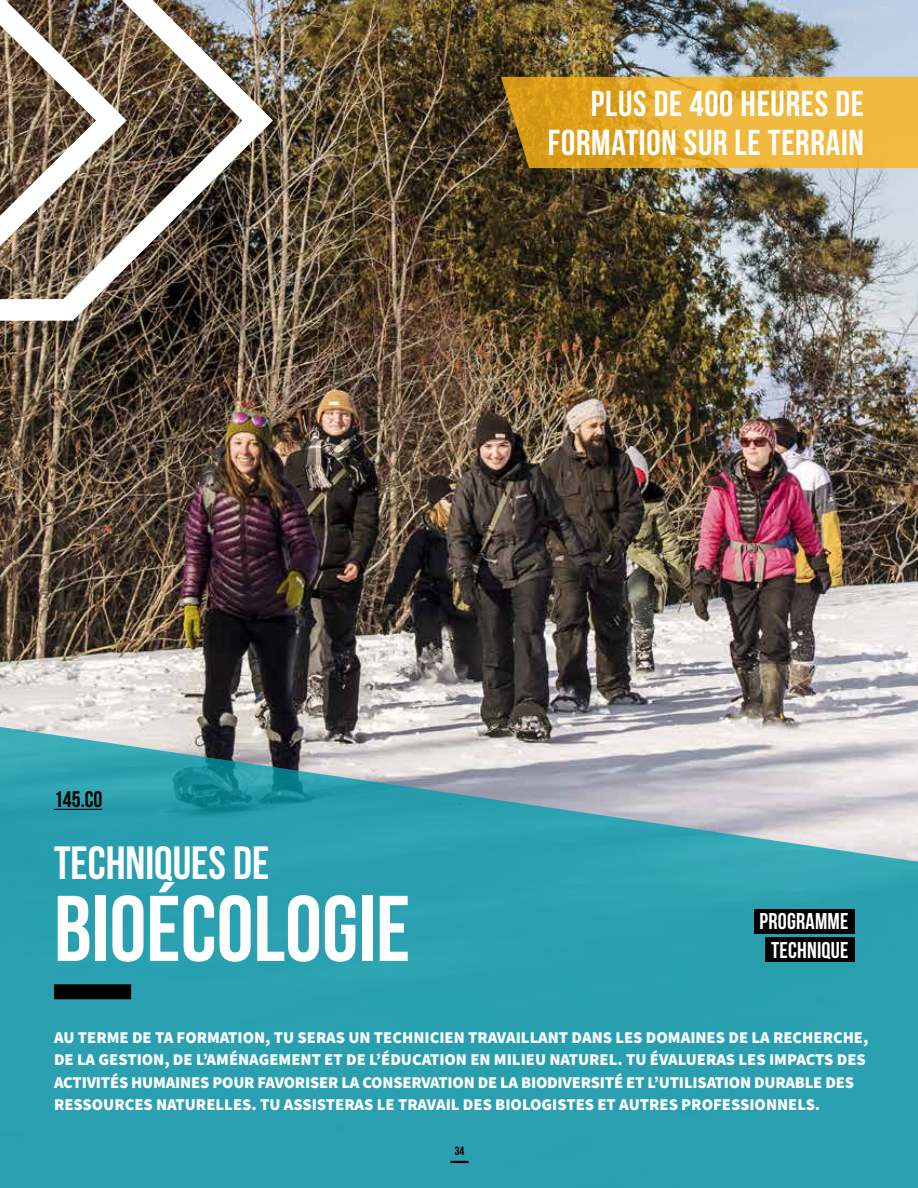
<style>
.page{position:relative;width:918px;height:1188px;background:#fff}
.page>*{position:absolute;margin:0;border:0;box-sizing:border-box;transform-origin:0 0}
.t1{font:700 93.15px "Bebas Neue";color:#fff}
.t2{font:700 46.5px "Bebas Neue";color:#fff}
.t3{font:700 36px/39px "Bebas Neue";letter-spacing:.02em;color:#fff;text-align:right}
.t4{font:700 22.8px/29.2px "Bebas Neue";letter-spacing:.01em;color:#fff;text-align:center}
.t5{font:700 22.5px "Bebas Neue";color:#000}
.t6{font:900 16.5px/22.5px "Source Sans Pro";color:#fff}
.t7{font:700 12px "Bebas Neue";color:#000}
</style>
<div class="page">
<img style="left:0;top:0;width:918px;height:725px">
<svg style="left:0;top:725px;width:918px;height:463px;background:#41a4b2"></svg>
<svg style="left:450px;top:1161px;width:19px;height:2px"></svg>
<div style="left:54px;top:984px;width:77px;height:15px;background:#000"></div>
<hr style="left:54px;top:809px;width:48px;height:1px;background:#000">
<div style="left:754px;top:909px;width:100px;height:24px;background:#000"></div>
<div style="left:765px;top:938px;width:89px;height:24px;background:#000"></div>
<svg style="left:501px;top:77px;width:417px;height:91px;background:#e1a92f"></svg>
<img style="left:0;top:0;width:288px;height:332px">
<h3 class="t3" style="left:548px;top:84px;width:318px">PLUS DE 400 HEURES DE<br>FORMATION SUR LE TERRAIN</h3>
<h3 class="t5" style="left:54px;top:787px;width:50px">145.C0</h3>
<h2 class="t2" style="left:54px;top:837px;width:217px">TECHNIQUES DE</h2>
<h1 class="t1" style="left:54px;top:878px;width:358px">BIOÉCOLOGIE</h1>
<h3 class="t4" style="left:760px;top:906px;width:91px">PROGRAMME<br>TECHNIQUE</h3>
<p class="t6" style="left:54px;top:1026px;width:816px">AU TERME DE TA FORMATION, TU SERAS UN TECHNICIEN TRAVAILLANT DANS LES DOMAINES DE LA RECHERCHE, DE LA GESTION, DE L’AMÉNAGEMENT ET DE L’ÉDUCATION EN MILIEU NATUREL. TU ÉVALUERAS LES IMPACTS DES ACTIVITÉS HUMAINES POUR FAVORISER LA CONSERVATION DE LA BIODIVERSITÉ ET L’UTILISATION DURABLE DES RESSOURCES NATURELLES. TU ASSISTERAS LE TRAVAIL DES BIOLOGISTES ET AUTRES PROFESSIONNELS.</p>
<p class="t7" style="left:455px;top:1144px;width:11px">34</p>
</div>
